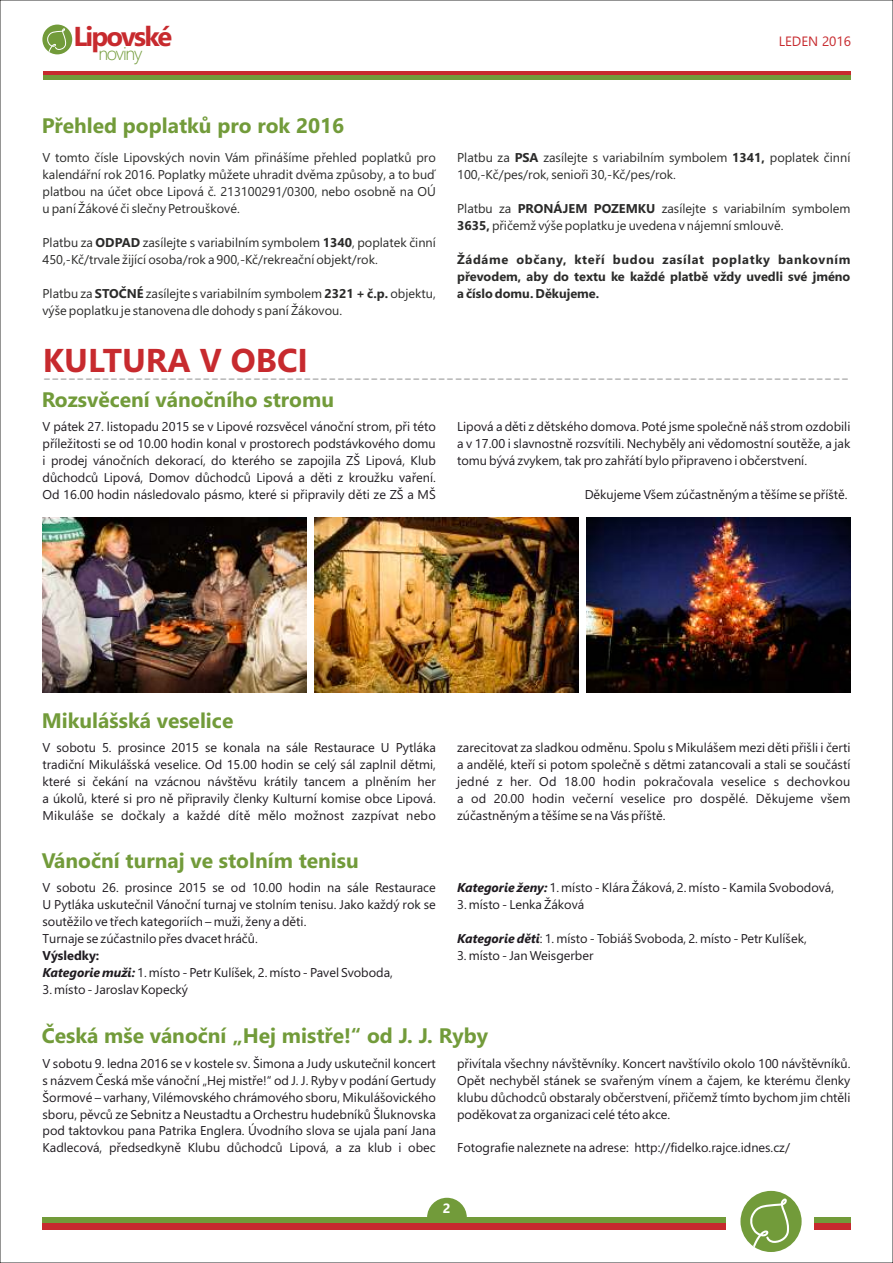
<style>
.page{position:relative;width:893px;height:1263px;background:#fff}
.page>*{position:absolute;margin:0;border:0;box-sizing:border-box;transform-origin:0 0}
.t1{font:700 33px "Segoe UI";color:#c72a2e}
.t2{font:700 27.3px "Segoe UI";letter-spacing:-.07em;color:#c72a2e}
.t3{font:700 21px "Segoe UI";color:#729b3a}
.t4{font:21px "Segoe UI";color:#aeaeae}
.t5{font:300 18.3px "Segoe UI";letter-spacing:-.07em;color:#729b3a}
.t6{font:13.5px "Segoe UI";color:#c72a2e}
.t7{font:700 13.5px "Segoe UI";color:#fff}
.t8{font:12.75px/17px "Segoe UI";color:#1f1b20;text-align:justify}
.t9{font:12.75px/17px "Segoe UI";color:#2b2b2a}
.t10{font:700 12.75px/17px "Segoe UI";color:#2b2b2a;text-align:justify}
.s1{font-weight:700}
.s2{font-weight:700;font-style:italic}
</style>
<div class="page">
<hr style="left:43px;top:71px;width:807px;height:4px;background:#c72a2e">
<hr style="left:43px;top:75px;width:807px;height:4px;background:#729b3a">
<div style="left:42px;top:25px;width:30px;height:29px;background:#729b3a;border-radius:50%"></div>
<svg style="left:47px;top:28px;width:19px;height:24px"></svg>
<svg style="left:427px;top:1198px;width:40px;height:19px"></svg>
<div style="left:43px;top:1217px;width:683px;height:6px;background:#729b3a"></div>
<div style="left:43px;top:1223px;width:683px;height:7px;background:#c72a2e"></div>
<div style="left:740px;top:1191px;width:62px;height:61px;background:#729b3a;border-radius:50%"></div>
<svg style="left:750px;top:1198px;width:39px;height:49px"></svg>
<div style="left:814px;top:1217px;width:36px;height:6px;background:#729b3a"></div>
<div style="left:814px;top:1223px;width:36px;height:7px;background:#c72a2e"></div>
<img style="left:587px;top:517px;width:263px;height:175px">
<img style="left:315px;top:517px;width:263px;height:175px">
<img style="left:43px;top:517px;width:263px;height:175px">
<h2 class="t2" style="left:73px;top:26px;width:100px">Lipovské</h2>
<h3 class="t5" style="left:98px;top:47px;width:46px">noviny</h3>
<h3 class="t3" style="left:42px;top:117px;width:304px">Přehled poplatků pro rok 2016</h3>
<p class="t9" style="left:43px;top:150px;width:395px;text-align:justify">V tomto čísle Lipovských novin Vám přinášíme přehled poplatků pro kalendářní rok 2016. Poplatky můžete uhradit dvěma způsoby, a to buď platbou na účet obce Lipová č. 213100291/0300, nebo osobně na OÚ u paní Žákové či slečny Petrouškové.</p>
<p class="t9" style="left:43px;top:235px;width:395px">Platbu za <span class="s1">ODPAD</span> zasílejte s variabilním symbolem <span class="s1">1340</span>, poplatek činní<br>450,-Kč/trvale žijící osoba/rok a 900,-Kč/rekreační objekt/rok.</p>
<p class="t9" style="left:43px;top:286px;width:395px">Platbu za <span class="s1">STOČNÉ</span> zasílejte s variabilním symbolem <span class="s1">2321 + č.p.</span> objektu, výše poplatku je stanovena dle dohody s paní Žákovou.</p>
<p class="t6" style="left:779px;top:36px;width:74px">LEDEN 2016</p>
<p class="t9" style="left:457px;top:150px;width:395px">Platbu za <span class="s1">PSA</span> zasílejte s variabilním symbolem <span class="s1">1341,</span> poplatek činní<br>100,-Kč/pes/rok, senioři 30,-Kč/pes/rok.</p>
<p class="t9" style="left:457px;top:201px;width:395px">Platbu za <span class="s1">PRONÁJEM POZEMKU</span> zasílejte s variabilním symbolem<br><span class="s1">3635,</span> přičemž výše poplatku je uvedena v nájemní smlouvě.</p>
<p class="t10" style="left:457px;top:252px;width:395px">Žádáme občany, kteří budou zasílat poplatky bankovním převodem, aby do textu ke každé platbě vždy uvedli své jméno a číslo domu. Děkujeme.</p>
<h1 class="t1" style="left:43px;top:348px;width:267px">KULTURA V OBCI</h1>
<h3 class="t4" style="left:43px;top:370px;width:808px">------------------------------------------------------------------------------------------------</h3>
<h3 class="t3" style="left:42px;top:392px;width:294px">Rozsvěcení vánočního stromu</h3>
<p class="t8" style="left:43px;top:420px;width:395px">V pátek 27. listopadu 2015 se v Lipové rozsvěcel vánoční strom, při této příležitosti se od 10.00 hodin konal v prostorech podstávkového domu i prodej vánočních dekorací, do kterého se zapojila ZŠ Lipová, Klub důchodců Lipová, Domov důchodců Lipová a děti z kroužku vaření.<br>Od 16.00 hodin následovalo pásmo, které si připravily děti ze ZŠ a MŠ</p>
<p class="t8" style="left:457px;top:420px;width:395px">Lipová a děti z dětského domova. Poté jsme společně náš strom ozdobili a v 17.00 i slavnostně rozsvítili. Nechyběly ani vědomostní soutěže, a jak tomu bývá zvykem, tak pro zahřátí bylo připraveno i občerstvení.</p>
<p class="t8" style="left:585px;top:487px;width:264px">Děkujeme Všem zúčastněným a těšíme se příště.</p>
<h3 class="t3" style="left:42px;top:712px;width:193px">Mikulášská veselice</h3>
<p class="t8" style="left:43px;top:740px;width:395px">V sobotu 5. prosince 2015 se konala na sále Restaurace U Pytláka tradiční Mikulášská veselice. Od 15.00 hodin se celý sál zaplnil dětmi, které si čekání na vzácnou návštěvu krátily tancem a plněním her a úkolů, které si pro ně připravily členky Kulturní komise obce Lipová.<br>Mikuláše se dočkaly a každé dítě mělo možnost zazpívat nebo</p>
<p class="t8" style="left:457px;top:740px;width:395px">zarecitovat za sladkou odměnu. Spolu s Mikulášem mezi děti přišli i čerti a andělé, kteří si potom společně s dětmi zatancovali a stali se součástí jedné z her. Od 18.00 hodin pokračovala veselice s dechovkou a od 20.00 hodin večerní veselice pro dospělé. Děkujeme všem zúčastněným a těšíme se na Vás příště.</p>
<h3 class="t3" style="left:42px;top:852px;width:319px">Vánoční turnaj ve stolním tenisu</h3>
<p class="t8" style="left:43px;top:880px;width:395px;text-align:left">V sobotu 26. prosince 2015 se od 10.00 hodin na sále Restaurace U Pytláka uskutečnil Vánoční turnaj ve stolním tenisu. Jako každý rok se soutěžilo ve třech kategoriích – muži, ženy a děti.<br>Turnaje se zúčastnilo přes dvacet hráčů.</p>
<p class="t8" style="left:43px;top:948px;width:352px"><span class="s1">Výsledky:<br></span><span class="s2">Kategorie muži:</span> 1. místo - Petr Kulíšek, 2. místo - Pavel Svoboda,</p>
<p class="t8" style="left:43px;top:982px;width:147px">3. místo - Jaroslav Kopecký</p>
<p class="t8" style="left:457px;top:880px;width:379px"><span class="s2">Kategorie ženy:</span> 1. místo - Klára Žáková, 2. místo - Kamila Svobodová,</p>
<p class="t8" style="left:457px;top:897px;width:129px">3. místo - Lenka Žáková</p>
<p class="t8" style="left:457px;top:931px;width:351px"><span class="s2">Kategorie děti</span>: 1. místo - Tobiáš Svoboda, 2. místo - Petr Kulíšek,</p>
<p class="t8" style="left:457px;top:948px;width:138px">3. místo - Jan Weisgerber</p>
<h3 class="t3" style="left:42px;top:1028px;width:448px">Česká mše vánoční „Hej mistře!“ od J. J. Ryby</h3>
<p class="t8" style="left:43px;top:1056px;width:395px">V sobotu 9. ledna 2016 se v kostele sv. Šimona a Judy uskutečnil koncert s názvem Česká mše vánoční „Hej mistře!“ od J. J. Ryby v podání Gertudy Šormové – varhany, Vilémovského chrámového sboru, Mikulášovického sboru, pěvců ze Sebnitz a Neustadtu a Orchestru hudebníků Šluknovska pod taktovkou pana Patrika Englera. Úvodního slova se ujala paní Jana Kadlecová, předsedkyně Klubu důchodců Lipová, a za klub i obec</p>
<p class="t8" style="left:457px;top:1056px;width:395px">přivítala všechny návštěvníky. Koncert navštívilo okolo 100 návštěvníků.<br>Opět nechyběl stánek se svařeným vínem a čajem, ke kterému členky klubu důchodců obstaraly občerstvení, přičemž tímto bychom jim chtěli poděkovat za organizaci celé této akce.</p>
<p class="t8" style="left:457px;top:1141px;width:334px">Fotografie naleznete na adrese: http://fidelko.rajce.idnes.cz/</p>
<p class="t7" style="left:443px;top:1203px;width:9px">2</p>
</div>
